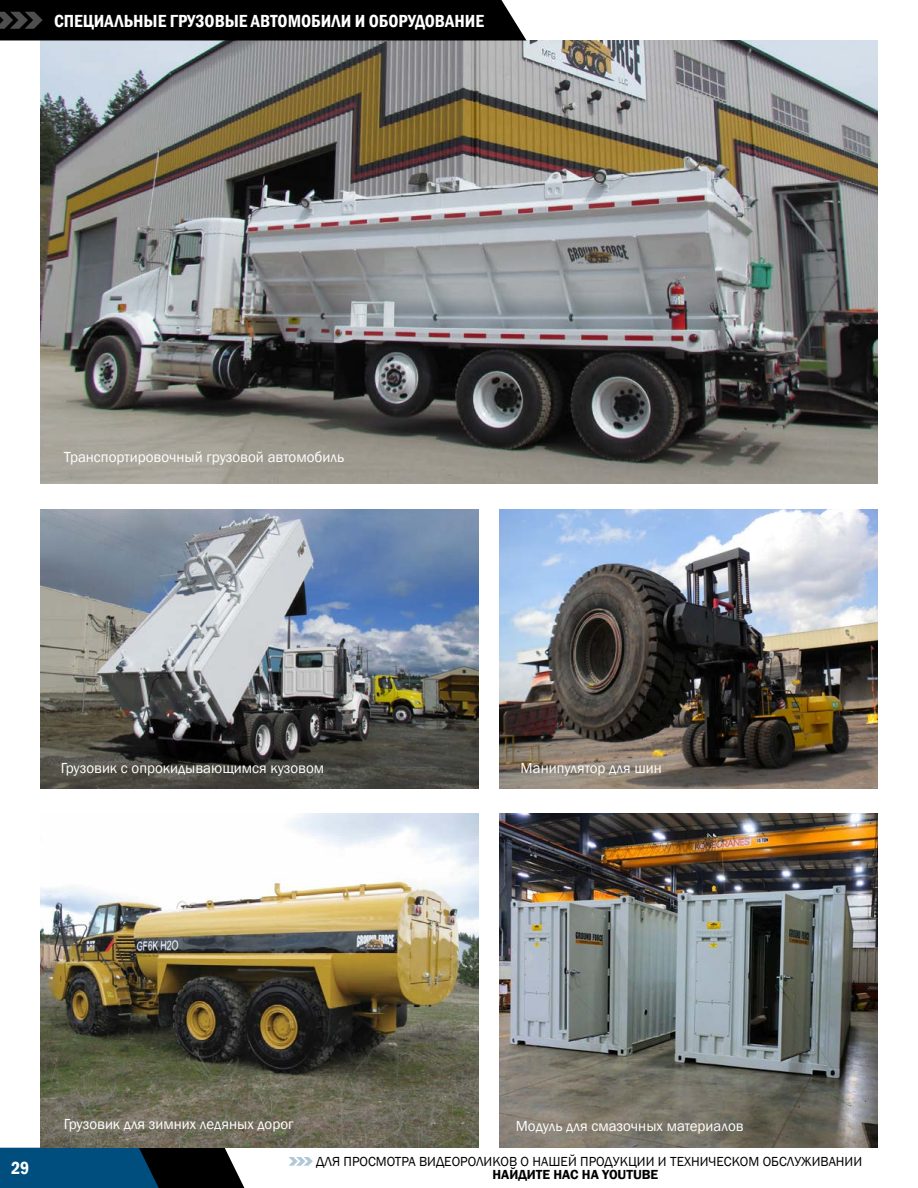
<style>
.page{position:relative;width:918px;height:1188px;background:#fff}
.page>*{position:absolute;margin:0;border:0;box-sizing:border-box;transform-origin:0 0}
.t1{font:600 condensed 18px "Franklin Gothic";color:#fff}
.t2{font:15px "Franklin Gothic";color:#fff}
.t3{font:13.5px/13.5px "Franklin Gothic";color:#000}
.s1{font-weight:600}
</style>
<div class="page">
<img style="left:500px;top:509px;width:378px;height:280px">
<svg style="left:0;top:1148px;width:244px;height:40px"></svg>
<svg style="left:289px;top:1157px;width:24px;height:9px"></svg>
<img style="left:40px;top:40px;width:838px;height:443px">
<img style="left:40px;top:814px;width:438px;height:334px">
<img style="left:500px;top:814px;width:378px;height:334px">
<img style="left:40px;top:509px;width:438px;height:280px">
<div style="left:0;top:0;width:526px;height:40px;background:#000"></div>
<p class="t1" style="left:54px;top:9px;width:432px">СПЕЦИАЛЬНЫЕ ГРУЗОВЫЕ АВТОМОБИЛИ И ОБОРУДОВАНИЕ</p>
<p class="t2" style="left:64px;top:447px;width:282px">Транспортировочный грузовой автомобиль</p>
<p class="t2" style="left:61px;top:759px;width:265px">Грузовик с опрокидывающимся кузовом</p>
<p class="t2" style="left:521px;top:758px;width:143px">Манипулятор для шин</p>
<p class="t1" style="left:11px;top:1156px;width:20px">29</p>
<p class="t2" style="left:64px;top:1115px;width:231px">Грузовик для зимних ледяных дорог</p>
<p class="t2" style="left:516px;top:1117px;width:230px">Модуль для смазочных материалов</p>
<p class="t3" style="left:492px;top:1155px;width:371px;text-indent:-176px">ДЛЯ ПРОСМОТРА ВИДЕОРОЛИКОВ О НАШЕЙ ПРОДУКЦИИ И ТЕХНИЧЕСКОМ ОБСЛУЖИВАНИИ<br><span class="s1">НАЙДИТЕ НАС НА YOUTUBE</span></p>
</div>
